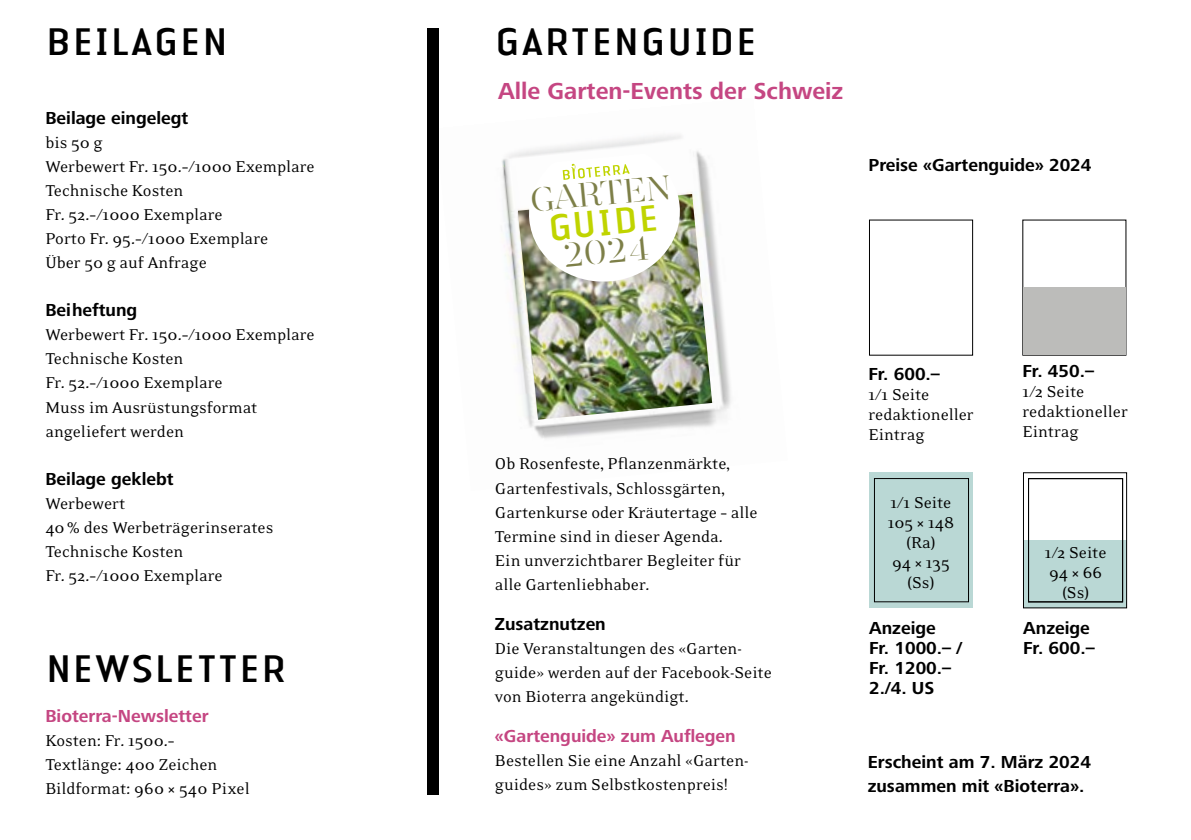
<style>
.page{position:relative;width:1191px;height:840px;background:#fff}
.page>*{position:absolute;margin:0;border:0;box-sizing:border-box;transform-origin:0 0}
.t1{font:40px "Authentic Sans Pro";color:#000}
.t2{font:38.2px "Authentic Sans Pro";color:#c0d400}
.t3{font:36.6px "Revista Stencil";color:#7d7f48}
.t4{font:36.4px "Revista Stencil";color:#7d7f48}
.t5{font:700 24px "Frutiger Next Pro";color:#c54682}
.t6{font:18px/24px "Eidetic Neo OT";color:#000}
.t7{font:700 18px/20px "Frutiger Next Pro";color:#000}
.t8{font:700 18px "Frutiger Next Pro";color:#c54682}
</style>
<div class="page">
<div style="left:869px;top:472px;width:103px;height:135px;background:#bad8d5"></div>
<img style="left:502px;top:173px;width:229px;height:266px">
<div style="left:1023px;top:287px;width:102px;height:67px;background:#bcbcba"></div>
<div style="left:874px;top:478px;width:94px;height:123px;border:1px solid #000"></div>
<div style="left:1028px;top:478px;width:94px;height:124px;border:1px solid #000"></div>
<div style="left:869px;top:220px;width:104px;height:135px;border:1px solid #000"></div>
<svg style="left:1023px;top:540px;width:103px;height:67px;background:#b0cdca"></svg>
<img style="left:518px;top:194px;width:194px;height:225px">
<svg style="left:525px;top:173px;width:158px;height:112px"></svg>
<img style="left:502px;top:135px;width:207px;height:38px">
<div style="left:427px;top:28px;width:12px;height:766px;background:#000"></div>
<h1 class="t1" style="left:45px;top:16px;width:184px">BEILAGEN</h1>
<p class="t7" style="left:45px;top:108px;width:144px">Beilage eingelegt</p>
<p class="t6" style="left:45px;top:131px;width:271px">bis 50 g<br>Werbewert Fr. 150.–/1000 Exemplare<br>Technische Kosten<br>Fr. 52.–/1000 Exemplare<br>Porto Fr. 95.–/1000 Exemplare<br>Über 50 g auf Anfrage</p>
<p class="t7" style="left:45px;top:300px;width:93px">Beiheftung</p>
<p class="t6" style="left:45px;top:323px;width:271px">Werbewert Fr. 150.–/1000 Exemplare<br>Technische Kosten<br>Fr. 52.–/1000 Exemplare<br>Muss im Ausrüstungsformat angeliefert werden</p>
<p class="t7" style="left:45px;top:468px;width:130px">Beilage geklebt</p>
<p class="t6" style="left:45px;top:491px;width:230px">Werbewert<br>40% des Werbeträgerinserates<br>Technische Kosten<br>Fr. 52.–/1000 Exemplare</p>
<h1 class="t1" style="left:45px;top:642px;width:243px">NEWSLETTER</h1>
<p class="t8" style="left:45px;top:704px;width:165px">Bioterra-Newsletter</p>
<p class="t6" style="left:45px;top:728px;width:206px">Kosten: Fr. 1500.–<br>Textlänge: 400 Zeichen<br>Bildformat: 960 × 540 Pixel</p>
<h1 class="t1" style="left:494px;top:16px;width:265px">GARTENGUIDE</h1>
<h3 class="t5" style="left:498px;top:78px;width:346px">Alle Garten-Events der Schweiz</h3>
<h3 class="t4" style="left:528px;top:180px;width:142px;rotate:-6deg">GARTEN</h3>
<h2 class="t2" style="left:545px;top:203px;width:114px;rotate:-5deg">GUIDE</h2>
<h3 class="t3" style="left:561px;top:235px;width:87px;rotate:-6deg">2024</h3>
<p class="t7" style="left:868px;top:155px;width:224px">Preise «Gartenguide» 2024</p>
<p class="t6" style="left:495px;top:452px;width:264px">Ob Rosenfeste, Pflanzenmärkte,<br>Gartenfestivals, Schlossgärten,<br>Gartenkurse oder Kräutertage – alle<br>Termine sind in dieser Agenda.<br>Ein unverzichtbarer Begleiter für alle Gartenliebhaber.</p>
<p class="t7" style="left:495px;top:613px;width:112px">Zusatznutzen</p>
<p class="t6" style="left:495px;top:636px;width:278px">Die Veranstaltungen des «Garten&shy;guide» werden auf der Facebook-Seite von Bioterra angekündigt.</p>
<p class="t8" style="left:495px;top:725px;width:242px">«Gartenguide» zum Auflegen</p>
<p class="t6" style="left:495px;top:748px;width:255px">Bestellen Sie eine Anzahl «Garten&shy;guides» zum Selbstkostenpreis!</p>
<p class="t7" style="left:868px;top:364px;width:73px">Fr. 600.–</p>
<p class="t6" style="left:868px;top:385px;width:107px;line-height:20px">1/1 Seite redaktioneller<br>Eintrag</p>
<p class="t6" style="left:887px;top:493px;width:68px;line-height:20px;text-align:center">1/1 Seite<br>105 × 148 (Ra)<br>94 × 135 (Ss)</p>
<p class="t7" style="left:869px;top:617px;width:94px">Anzeige<br>Fr. 1000.– /<br>Fr. 1200.–<br>2./4. US</p>
<p class="t7" style="left:1022px;top:361px;width:73px">Fr. 450.–</p>
<p class="t6" style="left:1022px;top:382px;width:107px;line-height:20px">1/2 Seite redaktioneller<br>Eintrag</p>
<p class="t6" style="left:1045px;top:542px;width:63px;line-height:20px;text-align:center">1/2 Seite<br>94 × 66 (Ss)</p>
<p class="t7" style="left:1023px;top:617px;width:73px">Anzeige<br>Fr. 600.–</p>
<p class="t7" style="left:867px;top:749px;width:225px;line-height:24px">Erscheint am 7. März 2024 zusammen mit «Bioterra».</p>
</div>
